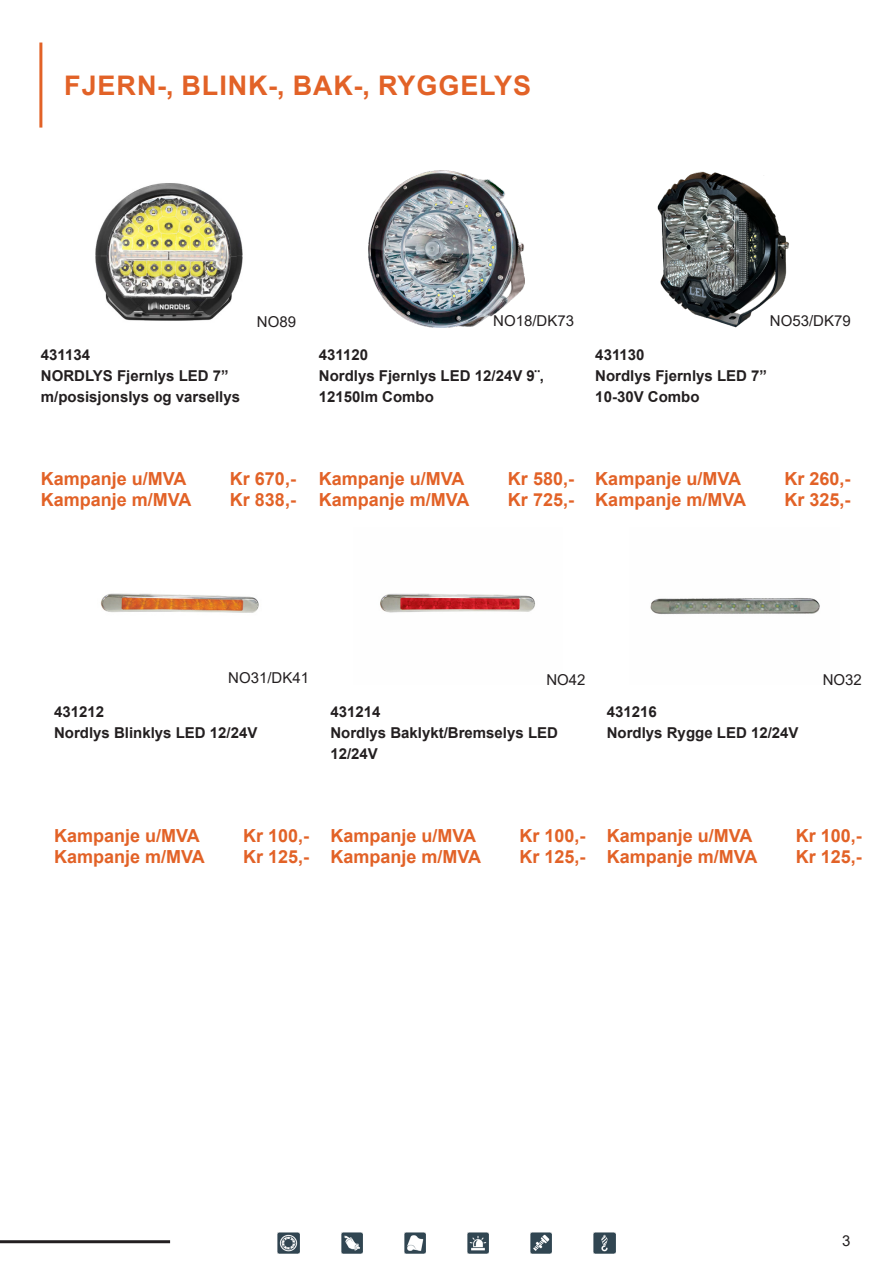
<style>
.page{position:relative;width:893px;height:1263px;background:#fff}
.page>*{position:absolute;margin:0;border:0;box-sizing:border-box;transform-origin:0 0}
.t1{font:700 27px "Arial";letter-spacing:.035em;color:#e26227}
.t2{font:700 18px "Arial";color:#e26227}
.t3{font:700 15px/21px "Arial";color:#231f20}
.t4{font:15px "Arial";color:#231f20}
</style>
<div class="page">
<hr style="left:0;top:1240px;width:170px;height:3px;background:#231f20">
<hr style="left:39px;top:43px;width:3px;height:85px;background:#e26227">
<img style="left:467px;top:1232px;width:22px;height:22px">
<img style="left:531px;top:1232px;width:21px;height:22px">
<img style="left:594px;top:1232px;width:21px;height:22px">
<img style="left:278px;top:1232px;width:21px;height:22px">
<img style="left:341px;top:1232px;width:21px;height:22px">
<img style="left:404px;top:1232px;width:21px;height:22px">
<img style="left:369px;top:170px;width:155px;height:157px">
<img style="left:657px;top:171px;width:132px;height:156px">
<img style="left:95px;top:183px;width:148px;height:138px">
<img style="left:100px;top:593px;width:159px;height:20px">
<img style="left:380px;top:593px;width:155px;height:20px">
<img style="left:650px;top:598px;width:170px;height:16px">
<p class="t1" style="left:64px;top:66px;width:468px">FJERN-, BLINK-, BAK-, RYGGELYS</p>
<p class="t3" style="left:41px;top:344px;width:51px">431134</p>
<p class="t3" style="left:41px;top:365px;width:189px">NORDLYS Fjernlys LED 7”</p>
<p class="t3" style="left:41px;top:386px;width:201px">m/posisjonslys og varsellys</p>
<p class="t4" style="left:257px;top:312px;width:41px">NO89</p>
<p class="t4" style="left:493px;top:311px;width:82px">NO18/DK73</p>
<p class="t3" style="left:319px;top:344px;width:51px">431120</p>
<p class="t3" style="left:319px;top:365px;width:227px">Nordlys Fjernlys LED 12/24V 9¨,<br>12150lm Combo</p>
<p class="t4" style="left:770px;top:311px;width:82px">NO53/DK79</p>
<p class="t3" style="left:595px;top:344px;width:51px">431130</p>
<p class="t3" style="left:595px;top:365px;width:173px">Nordlys Fjernlys LED 7”</p>
<p class="t3" style="left:595px;top:386px;width:106px">10-30V Combo</p>
<p class="t2" style="left:41px;top:466px;width:147px">Kampanje u/MVA</p>
<p class="t2" style="left:41px;top:487px;width:152px">Kampanje m/MVA</p>
<p class="t2" style="left:230px;top:466px;width:68px">Kr 670,-</p>
<p class="t2" style="left:230px;top:487px;width:68px">Kr 838,-</p>
<p class="t2" style="left:319px;top:466px;width:147px">Kampanje u/MVA</p>
<p class="t2" style="left:319px;top:487px;width:152px">Kampanje m/MVA</p>
<p class="t2" style="left:508px;top:466px;width:68px">Kr 580,-</p>
<p class="t2" style="left:508px;top:487px;width:68px">Kr 725,-</p>
<p class="t2" style="left:595px;top:466px;width:147px">Kampanje u/MVA</p>
<p class="t2" style="left:595px;top:487px;width:152px">Kampanje m/MVA</p>
<p class="t2" style="left:784px;top:466px;width:68px">Kr 260,-</p>
<p class="t2" style="left:784px;top:487px;width:68px">Kr 325,-</p>
<p class="t4" style="left:228px;top:667px;width:82px">NO31/DK41</p>
<p class="t3" style="left:54px;top:701px;width:52px">431212</p>
<p class="t3" style="left:54px;top:722px;width:205px">Nordlys Blinklys LED 12/24V</p>
<p class="t4" style="left:546px;top:669px;width:41px">NO42</p>
<p class="t3" style="left:330px;top:701px;width:52px">431214</p>
<p class="t3" style="left:330px;top:722px;width:229px">Nordlys Baklykt/Bremselys LED<br>12/24V</p>
<p class="t3" style="left:607px;top:701px;width:52px">431216</p>
<p class="t3" style="left:607px;top:722px;width:193px">Nordlys Rygge LED 12/24V</p>
<p class="t4" style="left:823px;top:669px;width:41px">NO32</p>
<p class="t2" style="left:54px;top:823px;width:147px">Kampanje u/MVA</p>
<p class="t2" style="left:54px;top:844px;width:152px">Kampanje m/MVA</p>
<p class="t2" style="left:243px;top:823px;width:68px">Kr 100,-</p>
<p class="t2" style="left:243px;top:844px;width:68px">Kr 125,-</p>
<p class="t2" style="left:330px;top:823px;width:147px">Kampanje u/MVA</p>
<p class="t2" style="left:330px;top:844px;width:152px">Kampanje m/MVA</p>
<p class="t2" style="left:519px;top:823px;width:68px">Kr 100,-</p>
<p class="t2" style="left:519px;top:844px;width:68px">Kr 125,-</p>
<p class="t2" style="left:607px;top:823px;width:147px">Kampanje u/MVA</p>
<p class="t2" style="left:607px;top:844px;width:152px">Kampanje m/MVA</p>
<p class="t2" style="left:796px;top:823px;width:68px">Kr 100,-</p>
<p class="t2" style="left:796px;top:844px;width:68px">Kr 125,-</p>
<p class="t4" style="left:842px;top:1230px;width:10px">3</p>
</div>
